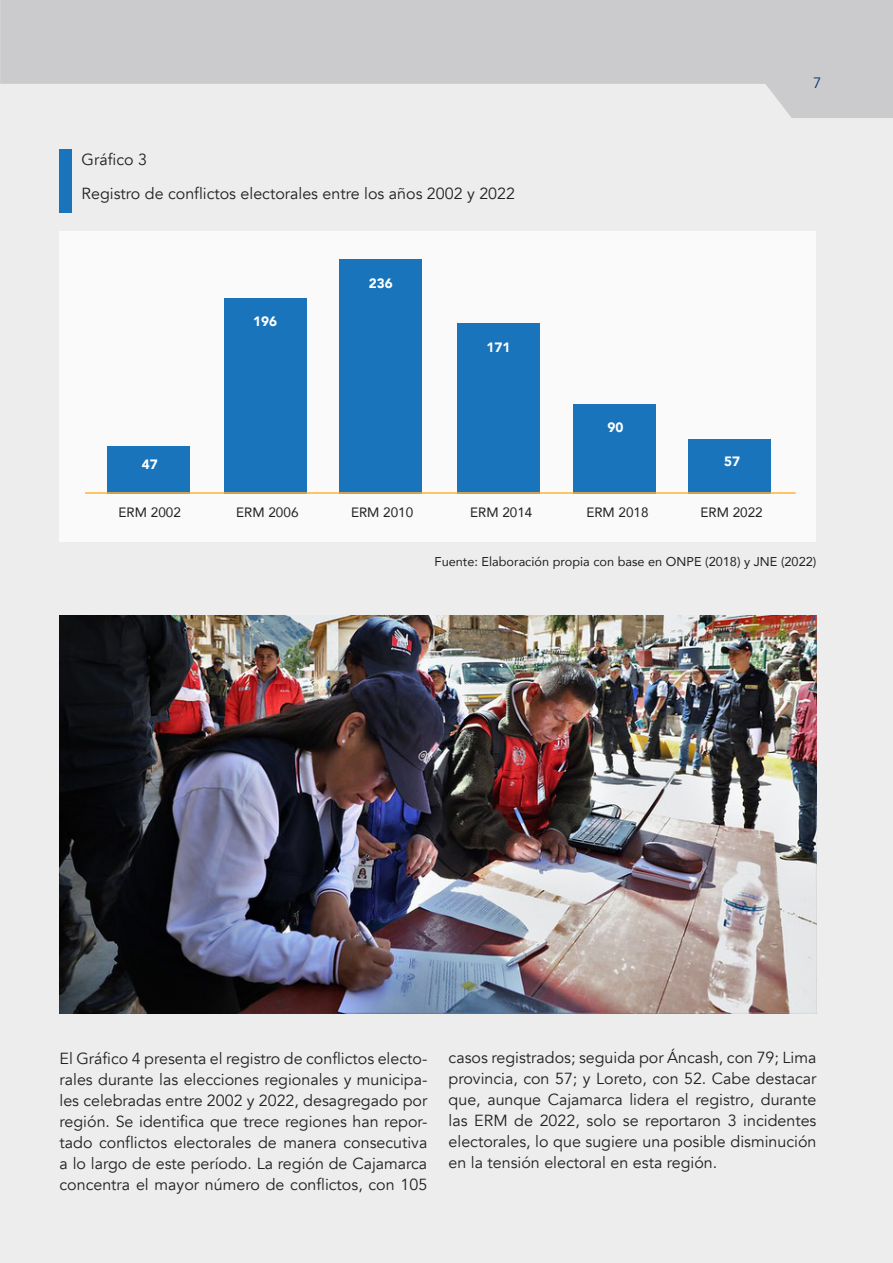
<style>
.page{position:relative;width:893px;height:1263px;background:#ededee}
.page>*{position:absolute;margin:0;border:0;box-sizing:border-box;transform-origin:0 0}
.Primer_parrafo{font:16.05px/21px "Avenir";color:#231f20;text-align:justify}
.t1{font:15px "Avenir";color:#013874}
.t2{font:13.5px "Avenir";color:#231f20}
.t3{font:900 13.5px "Avenir";color:#fff}
.Texto_de_tabla{font:12.75px "Avenir";color:#231f20}
</style>
<div class="page">
<svg style="left:1px;top:0;width:892px;height:118px;fill:#cbcbce"></svg>
<svg style="left:0;top:0;width:1px;height:84px"></svg>
<div style="left:60px;top:231px;width:756px;height:310px;background:#fafafa"></div>
<div style="left:107px;top:446px;width:82px;height:47px;background:#1974bb"></div>
<div style="left:225px;top:298px;width:82px;height:195px;background:#1974bb"></div>
<div style="left:340px;top:259px;width:82px;height:234px;background:#1974bb"></div>
<div style="left:457px;top:323px;width:82px;height:170px;background:#1974bb"></div>
<div style="left:573px;top:404px;width:83px;height:89px;background:#1974bb"></div>
<div style="left:688px;top:439px;width:82px;height:54px;background:#1974bb"></div>
<div style="left:59px;top:150px;width:13px;height:63px;background:#1974bb"></div>
<hr style="left:85px;top:492px;width:711px;height:2px;background:#fcb536">
<img style="left:60px;top:615px;width:756px;height:398px">
<p class="Primer_parrafo" style="left:82px;top:149px;width:67px">Gráfico 3</p>
<p class="Primer_parrafo" style="left:82px;top:183px;width:435px">Registro de conflictos electorales entre los años 2002 y 2022</p>
<p class="t3" style="left:142px;top:452px;width:17px">47</p>
<p class="t3" style="left:253px;top:310px;width:25px">196</p>
<p class="t3" style="left:369px;top:272px;width:25px">236</p>
<p class="t3" style="left:486px;top:335px;width:25px">171</p>
<p class="t3" style="left:608px;top:416px;width:17px">90</p>
<p class="t3" style="left:724px;top:450px;width:17px">57</p>
<p class="t2" style="left:119px;top:502px;width:64px">ERM 2002</p>
<p class="t2" style="left:236px;top:502px;width:64px">ERM 2006</p>
<p class="t2" style="left:351px;top:502px;width:64px">ERM 2010</p>
<p class="t2" style="left:470px;top:502px;width:64px">ERM 2014</p>
<p class="t2" style="left:586px;top:502px;width:64px">ERM 2018</p>
<p class="t2" style="left:700px;top:502px;width:64px">ERM 2022</p>
<p class="t1" style="left:813px;top:74px;width:10px">7</p>
<p class="Texto_de_tabla" style="left:435px;top:552px;width:383px">Fuente: Elaboración propia con base en ONPE (2018) y JNE (2022)</p>
<p class="Primer_parrafo" style="left:60px;top:1048px;width:369px">El Gráfico 4 presenta el registro de conflictos electo&shy;rales durante las elecciones regionales y municipa&shy;les celebradas entre 2002 y 2022, desagregado por región. Se identifica que trece regiones han repor&shy;tado conflictos electorales de manera consecutiva a lo largo de este período. La región de Cajamarca concentra el mayor número de conflictos, con 105</p>
<p class="Primer_parrafo" style="left:449px;top:1047px;width:369px">casos registrados; seguida por Áncash, con 79; Lima provincia, con 57; y Loreto, con 52. Cabe destacar que, aunque Cajamarca lidera el registro, durante las ERM de 2022, solo se reportaron 3 incidentes electorales, lo que sugiere una posible disminución en la tensión electoral en esta región.</p>
</div>
